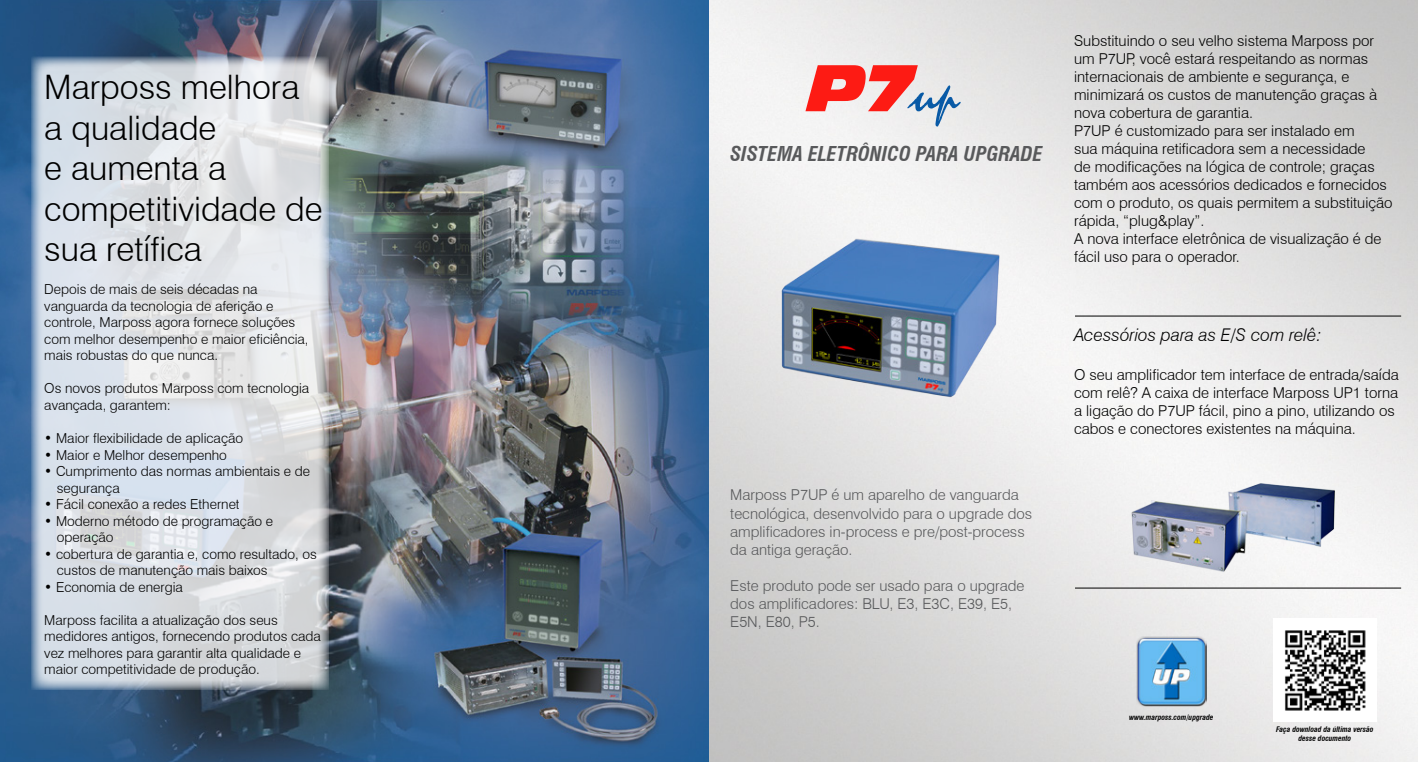
<style>
.page{position:relative;width:1418px;height:762px;background:#fff}
.page>*{position:absolute;margin:0;border:0;box-sizing:border-box;transform-origin:0 0}
.t1{font:300 33.75px/40.5px "Swiss 721 BT";color:#000}
.t2{font:italic 700 condensed 20px "Swiss 721 BT";color:#58595b}
.t3{font:italic 300 17.5px "Swiss 721 BT";color:#000}
.t4{font:300 15px/18px "Swiss 721 BT";color:#000}
.t5{font:300 15px/18px "Swiss 721 BT";color:#58595b}
.t6{font:300 13.75px/16.5px "Swiss 721 BT";color:#000}
.t7{font:italic 700 condensed 7.5px/9px "Swiss 721 BT";color:#000;text-align:center}
</style>
<div class="page">
<img style="left:0;top:0;width:1417px;height:762px">
<svg style="left:31px;top:57px;width:298px;height:633px;background:#d7dce2"></svg>
<img style="left:1136px;top:636px;width:70px;height:71px">
<svg style="left:805px;top:65px;width:155px;height:62px"></svg>
<img style="left:750px;top:216px;width:279px;height:209px">
<img style="left:1115px;top:439px;width:234px;height:156px">
<hr style="left:1075px;top:316px;width:325px;height:1px;background:#000">
<hr style="left:1075px;top:588px;width:325px;height:1px;background:#000">
<img style="left:1273px;top:618px;width:103px;height:103px">
<h1 class="t1" style="left:44px;top:67px;width:280px">Marposs melhora a qualidade<br>e aumenta a competitividade de sua retífica</h1>
<p class="t6" style="left:44px;top:281px;width:266px">Depois de mais de seis décadas na vanguarda da tecnologia de aferição e controle, Marposs agora fornece soluções com melhor desempenho e maior eficiência, mais robustas do que nunca.</p>
<p class="t6" style="left:44px;top:380px;width:266px">Os novos produtos Marposs com tecnologia avançada, garantem:</p>
<p class="t6" style="left:44px;top:430px;width:200px">• Maior flexibilidade de aplicação</p>
<p class="t6" style="left:44px;top:446px;width:184px">• Maior e Melhor desempenho</p>
<p class="t6" style="left:57px;top:463px;width:255px;text-indent:-12px">• Cumprimento das normas ambientais e de segurança</p>
<p class="t6" style="left:44px;top:496px;width:197px">• Fácil conexão a redes Ethernet</p>
<p class="t6" style="left:57px;top:512px;width:218px;text-indent:-12px">• Moderno método de programação e operação</p>
<p class="t6" style="left:57px;top:545px;width:261px;text-indent:-12px">• cobertura de garantia e, como resultado, os custos de manutenção mais baixos</p>
<p class="t6" style="left:44px;top:578px;width:140px">• Economia de energia</p>
<p class="t6" style="left:44px;top:611px;width:278px">Marposs facilita a atualização dos seus medidores antigos, fornecendo produtos cada vez melhores para garantir alta qualidade e maior competitividade de produção.</p>
<h2 class="t2" style="left:730px;top:141px;width:314px">SISTEMA ELETRÔNICO PARA UPGRADE</h2>
<p class="t5" style="left:730px;top:486px;width:303px">Marposs P7UP é um aparelho de vanguarda tecnológica, desenvolvido para o upgrade dos amplificadores in-process e pre/post-process da antiga geração.</p>
<p class="t5" style="left:730px;top:576px;width:296px">Este produto pode ser usado para o upgrade dos amplificadores: BLU, E3, E3C, E39, E5,<br>E5N, E80, P5.</p>
<p class="t4" style="left:1074px;top:32px;width:320px">Substituindo o seu velho sistema Marposs por um P7UP, você estará respeitando as normas internacionais de ambiente e segurança, e minimizará os custos de manutenção graças à nova cobertura de garantia.<br>P7UP é customizado para ser instalado em<br>sua máquina retificadora sem a necessidade<br>de modificações na lógica de controle; graças também aos acessórios dedicados e fornecidos com o produto, os quais permitem a substituição rápida, “plug&amp;play”.<br>A nova interface eletrônica de visualização é de fácil uso para o operador.</p>
<p class="t3" style="left:1074px;top:324px;width:249px">Acessórios para as E/S com relê:</p>
<p class="t4" style="left:1074px;top:366px;width:326px">O seu amplificador tem interface de entrada/saída com relê? A caixa de interface Marposs UP1 torna a ligação do P7UP fácil, pino a pino, utilizando os cabos e conectores existentes na máquina.</p>
<p class="t7" style="left:1128px;top:713px;width:86px">www.marposs.com/upgrade</p>
<p class="t7" style="left:1276px;top:725px;width:99px">Faça download da última versão desse documento</p>
</div>
